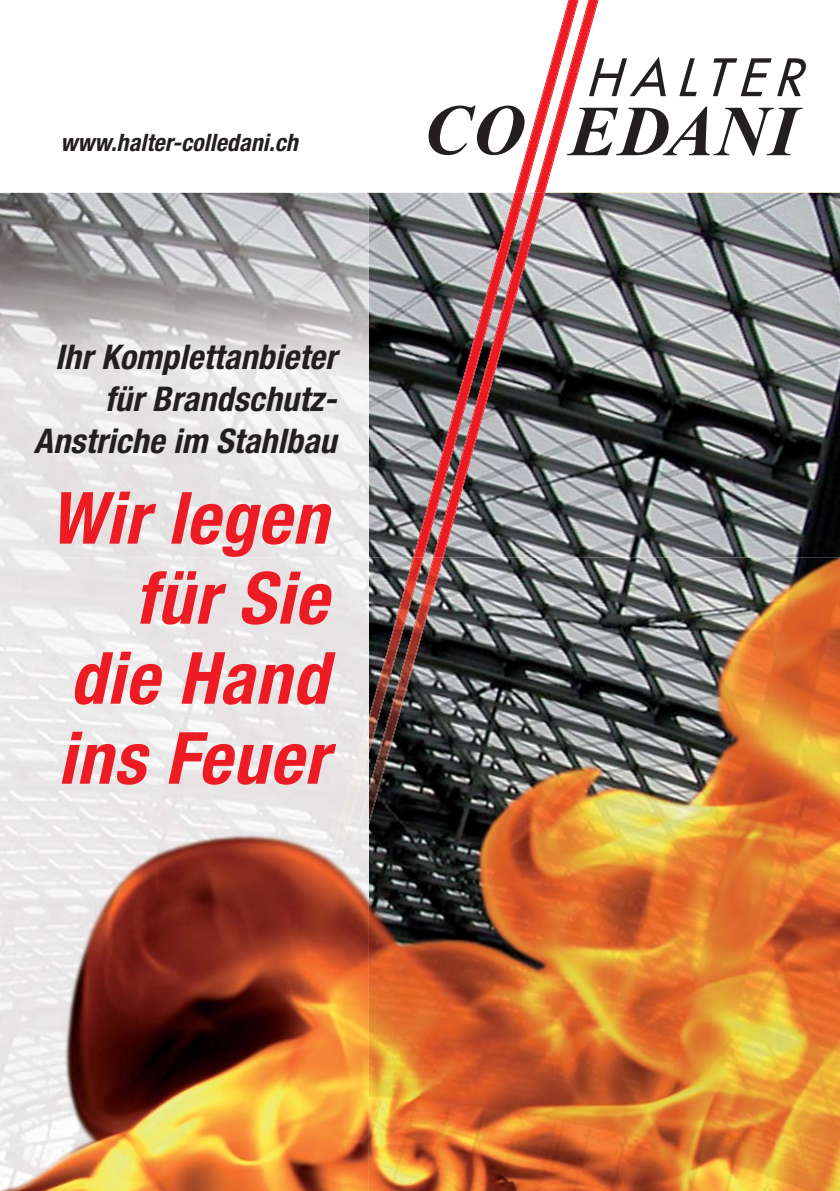
<style>
.page{position:relative;width:840px;height:1191px;background:#fff}
.page>*{position:absolute;margin:0;border:0;box-sizing:border-box;transform-origin:0 0}
.t1{font:italic 700 condensed 72px/80px "Helvetica Neue";letter-spacing:.015em;color:#ed1c24;text-align:right}
.t2{font:italic 700 condensed 34px/42px "Helvetica Neue";letter-spacing:.005em;color:#231f20;text-align:right}
.t3{font:italic 700 condensed 24px "Helvetica Neue";letter-spacing:.005em;color:#231f20}
</style>
<div class="page">
<img style="left:368px;top:193px;width:471px;height:364px">
<img style="left:413px;top:193px;width:20px;height:364px">
<svg style="left:428px;top:0;width:378px;height:193px"></svg>
<img style="left:433px;top:193px;width:111px;height:364px">
<img style="left:0;top:193px;width:368px;height:364px">
<img style="left:0;top:193px;width:77px;height:263px">
<img style="left:334px;top:439px;width:34px;height:118px">
<img style="left:0;top:529px;width:113px;height:28px">
<img style="left:0;top:557px;width:839px;height:634px">
<img style="left:368px;top:557px;width:75px;height:268px">
<img style="left:332px;top:716px;width:36px;height:131px">
<img style="left:352px;top:788px;width:16px;height:59px">
<p class="t3" style="left:60px;top:134px;width:239px">www.halter-colledani.ch</p>
<p class="t2" style="left:34px;top:339px;width:305px">Ihr Komplettanbieter für Brandschutz-<br>Anstriche im Stahlbau</p>
<h1 class="t1" style="left:50px;top:484px;width:279px">Wir legen für Sie die Hand ins Feuer</h1>
</div>
